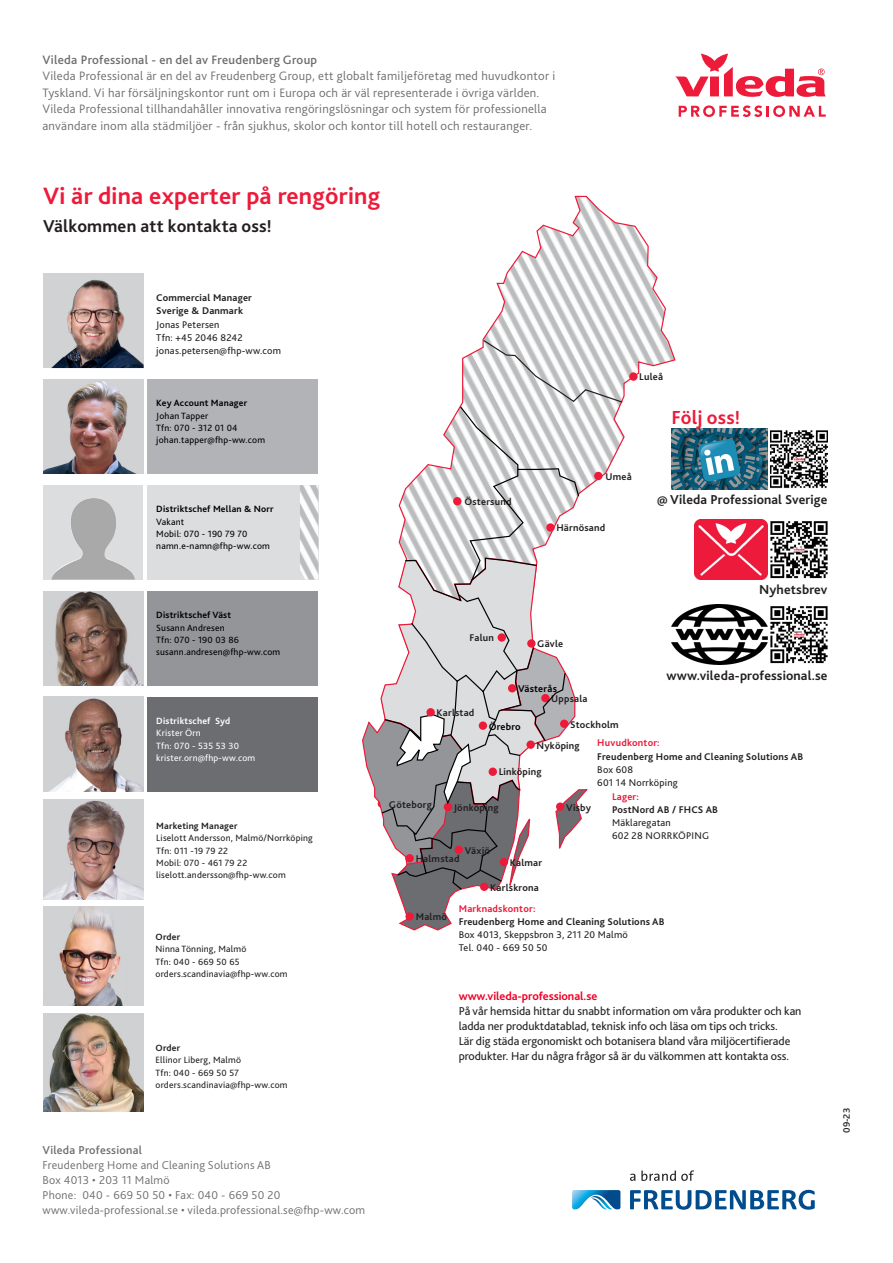
<style>
.page{position:relative;width:893px;height:1263px;background:#fff}
.page>*{position:absolute;margin:0;border:0;box-sizing:border-box;transform-origin:0 0}
.Headline{font:700 24.75px "Bliss 2";letter-spacing:.01em;color:#ed1a3a}
.Headline-2{font:700 19.8px "Bliss 2";letter-spacing:.01em;color:#ed1a3a}
.Headline-3{font:700 18px "Bliss 2";letter-spacing:.01em;color:#231f20}
.Headline-4{font:700 13.5px "Bliss 2";letter-spacing:.01em;color:#231f20}
.Copy{font:300 12.75px/16.5px "Bliss 2";letter-spacing:.02em;color:#6c6d70}
.Copy_cross_heading{font:500 12.75px "Bliss 2";letter-spacing:.02em;color:#6c6d70}
.Fließtext{font:12px/15px "Bliss 2";letter-spacing:-.005em;color:#231f20}
.Br_Address{font:300 12px "Bliss 2";letter-spacing:.02em;color:#6c6d70}
.Br_Company{font:300 12px "Bliss 2";letter-spacing:.02em;color:#6c6d70}
.Fließtext-2{font:700 12px "Bliss 2";letter-spacing:-.005em;color:#ef0027}
.Br_Company-2{font:500 12px "Bliss 2";letter-spacing:.02em;color:#6c6d70}
.Copy-2{font:700 10.2px "Bliss 2";letter-spacing:.02em;color:#231f20}
.Copy-3{font:10.2px/13.2px "Bliss 2";letter-spacing:.02em;color:#231f20}
.Copy_cross_heading-2{font:700 10.2px/13.2px "Bliss 2";letter-spacing:.02em;color:#231f20}
.Copy_cross_heading-3{font:700 10.2px "Bliss 2";letter-spacing:.02em;color:#ed1a3a}
.Copy-4{font:700 10.2px "Bliss 2";letter-spacing:.02em;color:#000}
.Copy_cross_heading-4{font:10.2px "Bliss 2";letter-spacing:.02em;color:#231f20}
.Text_backside{font:500 9.75px "Bliss 2";color:#231f20}
.Copy_cross_heading-5{font:9.45px/12.3px "Bliss 2";letter-spacing:.02em;color:#000}
.Copy-5{font:9.45px "Bliss 2";letter-spacing:.02em;color:#231f20}
.Copy_cross_heading-6{font:9.45px "Bliss 2";letter-spacing:.02em;color:#231f20}
.Copy-6{font:9.45px "Bliss 2";letter-spacing:.02em;color:#fff}
.Copy_cross_heading-7{font:700 9.45px "Bliss 2";letter-spacing:.02em;color:#231f20}
.Copy-7{font:700 9.45px "Bliss 2";letter-spacing:.02em;color:#fff}
.Copy_cross_heading-8{font:9.45px "Bliss 2";letter-spacing:.02em;color:#fff}
.s1{font-weight:700}
.s2{font-weight:700;color:#ed1a3a}
</style>
<div class="page">
<svg style="left:679px;top:105px;width:147px;height:12px"></svg>
<svg style="left:675px;top:54px;width:151px;height:43px"></svg>
<svg style="left:630px;top:1190px;width:185px;height:20px"></svg>
<svg style="left:572px;top:1190px;width:48px;height:19px"></svg>
<svg style="left:630px;top:1174px;width:5px;height:7px"></svg>
<svg style="left:641px;top:1170px;width:53px;height:11px"></svg>
<svg style="left:482px;top:195px;width:194px;height:295px"></svg>
<div style="left:629px;top:372px;width:9px;height:9px;background:#ed1a3a;border-radius:50%"></div>
<svg style="left:362px;top:339px;width:262px;height:592px"></svg>
<div style="left:479px;top:721px;width:8px;height:9px;background:#ed1a3a;border-radius:50%"></div>
<div style="left:426px;top:708px;width:9px;height:8px;background:#ed1a3a;border-radius:50%"></div>
<div style="left:508px;top:684px;width:8px;height:8px;background:#ed1a3a;border-radius:50%"></div>
<div style="left:405px;top:854px;width:9px;height:8px;background:#ed1a3a;border-radius:50%"></div>
<div style="left:489px;top:767px;width:8px;height:9px;background:#ed1a3a;border-radius:50%"></div>
<div style="left:480px;top:882px;width:8px;height:9px;background:#ed1a3a;border-radius:50%"></div>
<div style="left:556px;top:802px;width:8px;height:9px;background:#ed1a3a;border-radius:50%"></div>
<div style="left:526px;top:740px;width:9px;height:9px;background:#ed1a3a;border-radius:50%"></div>
<div style="left:455px;top:846px;width:8px;height:8px;background:#ed1a3a;border-radius:50%"></div>
<div style="left:147px;top:485px;width:171px;height:94px;background:#dcdddf"></div>
<div style="left:43px;top:485px;width:100px;height:94px;background:#dcdddf"></div>
<img style="left:52px;top:498px;width:83px;height:81px">
<img style="left:300px;top:485px;width:18px;height:94px">
<img style="left:43px;top:907px;width:100px;height:98px">
<div style="left:147px;top:591px;width:171px;height:94px;background:#939598"></div>
<img style="left:43px;top:591px;width:100px;height:94px">
<div style="left:147px;top:697px;width:171px;height:94px;background:#6c6d70"></div>
<img style="left:43px;top:697px;width:100px;height:94px">
<img style="left:43px;top:800px;width:100px;height:100px">
<img style="left:43px;top:1014px;width:100px;height:97px">
<div style="left:43px;top:273px;width:101px;height:95px;background:#d1d2d4"></div>
<img style="left:51px;top:280px;width:93px;height:88px">
<div style="left:147px;top:379px;width:171px;height:95px;background:#b2b3b7"></div>
<img style="left:43px;top:379px;width:100px;height:95px">
<img style="left:671px;top:429px;width:96px;height:60px">
<img style="left:770px;top:430px;width:57px;height:59px">
<img style="left:694px;top:519px;width:73px;height:61px">
<img style="left:770px;top:521px;width:57px;height:58px">
<img style="left:671px;top:604px;width:96px;height:61px">
<img style="left:770px;top:606px;width:57px;height:58px">
<p class="Copy_cross_heading" style="left:43px;top:52px;width:276px">Vileda Professional - en del av Freudenberg Group</p>
<p class="Copy" style="left:43px;top:68px;width:514px">Vileda Professional är en del av Freudenberg Group, ett globalt familjeföretag med huvudkontor i Tyskland. Vi har försäljningskontor runt om i Europa och är väl representerade i övriga världen.<br>Vileda Professional tillhandahåller innovativa rengöringslösningar och system för professionella användare inom alla städmiljöer - från sjukhus, skolor och kontor till hotell och restauranger.</p>
<p class="Headline" style="left:43px;top:180px;width:339px">Vi är dina experter på rengöring</p>
<p class="Headline-3" style="left:43px;top:215px;width:230px">Välkommen att kontakta oss!</p>
<p class="Copy_cross_heading-2" style="left:156px;top:291px;width:97px">Commercial Manager<br>Sverige &amp; Danmark</p>
<p class="Copy_cross_heading-4" style="left:156px;top:318px;width:65px">Jonas Petersen</p>
<p class="Copy-3" style="left:156px;top:331px;width:88px">Tfn: +45 2046 8242</p>
<p class="Copy-3" style="left:156px;top:344px;width:126px">jonas.petersen@fhp-ww.com</p>
<p class="Copy-2" style="left:639px;top:371px;width:25px">Luleå</p>
<p class="Copy_cross_heading-5" style="left:156px;top:397px;width:110px"><span class="s1">Key Account Manager<br></span>Johan Tapper<br>Tfn: 070 - 312 01 04 johan.tapper@fhp-ww.com</p>
<p class="Headline-2" style="left:671px;top:405px;width:70px">Följ oss!</p>
<p class="Copy_cross_heading-5" style="left:156px;top:503px;width:119px"><span class="s1">Distriktschef Mellan &amp; Norr<br></span>Vakant<br>Mobil: 070 - 190 79 70 namn.e-namn@fhp-ww.com</p>
<p class="Copy_cross_heading-5" style="left:156px;top:609px;width:126px"><span class="s1">Distriktschef Väst<br></span>Susann Andresen<br>Tfn: 070 - 190 03 86 susann.andresen@fhp-ww.com</p>
<p class="Copy-7" style="left:156px;top:715px;width:75px">Distriktschef Syd</p>
<p class="Copy_cross_heading-8" style="left:156px;top:727px;width:46px">Krister Örn</p>
<p class="Copy-6" style="left:156px;top:740px;width:84px">Tfn: 070 - 535 53 30</p>
<p class="Copy-6" style="left:156px;top:752px;width:100px">krister.orn@fhp-ww.com</p>
<p class="Copy_cross_heading-7" style="left:156px;top:820px;width:83px">Marketing Manager</p>
<p class="Copy_cross_heading-6" style="left:156px;top:832px;width:158px">Liselott Andersson, Malmö/Norrköping</p>
<p class="Copy-5" style="left:156px;top:845px;width:73px">Tfn: 011 -19 79 22</p>
<p class="Copy-5" style="left:156px;top:857px;width:92px">Mobil: 070 - 461 79 22</p>
<p class="Copy-5" style="left:156px;top:869px;width:131px">liselott.andersson@fhp-ww.com</p>
<p class="Copy_cross_heading-7" style="left:156px;top:931px;width:26px">Order</p>
<p class="Copy_cross_heading-6" style="left:156px;top:943px;width:92px">Ninna Tönning, Malmö</p>
<p class="Copy-5" style="left:156px;top:956px;width:86px">Tfn: 040 - 669 50 65</p>
<p class="Copy-5" style="left:156px;top:968px;width:134px">orders.scandinavia@fhp-ww.com</p>
<p class="Copy_cross_heading-7" style="left:156px;top:1042px;width:26px">Order</p>
<p class="Copy_cross_heading-6" style="left:156px;top:1054px;width:87px">Ellinor Liberg, Malmö</p>
<p class="Copy-5" style="left:156px;top:1067px;width:85px">Tfn: 040 - 669 50 57</p>
<p class="Copy-5" style="left:156px;top:1079px;width:134px">orders.scandinavia@fhp-ww.com</p>
<p class="Br_Company-2" style="left:43px;top:1142px;width:101px">Vileda Professional</p>
<p class="Br_Address" style="left:43px;top:1157px;width:230px">Freudenberg Home and Cleaning Solutions AB</p>
<p class="Br_Address" style="left:43px;top:1172px;width:129px">Box 4013 • 203 11 Malmö</p>
<p class="Br_Address" style="left:43px;top:1187px;width:240px">Phone: 040 - 669 50 50 • Fax: 040 - 669 50 20</p>
<p class="Br_Company" style="left:43px;top:1202px;width:324px">www.vileda-professional.se • vileda.professional.se@fhp-ww.com</p>
<p class="Copy-2" style="left:464px;top:495px;width:49px">Östersund</p>
<p class="Copy-2" style="left:605px;top:470px;width:28px">Umeå</p>
<p class="Copy-2" style="left:556px;top:521px;width:50px">Härnösand</p>
<p class="Copy-2" style="left:470px;top:632px;width:26px">Falun</p>
<p class="Copy-2" style="left:537px;top:638px;width:27px">Gävle</p>
<p class="Copy-4" style="left:518px;top:682px;width:40px">Västerås</p>
<p class="Copy-2" style="left:437px;top:706px;width:39px">Karlstad</p>
<p class="Copy-4" style="left:489px;top:720px;width:33px">Örebro</p>
<p class="Copy-2" style="left:551px;top:692px;width:38px">Uppsala</p>
<p class="Copy-2" style="left:570px;top:718px;width:50px">Stockholm</p>
<p class="Headline-4" style="left:657px;top:491px;width:172px">@ Vileda Professional Sverige</p>
<p class="Headline-4" style="left:759px;top:581px;width:70px">Nyhetsbrev</p>
<p class="Headline-4" style="left:667px;top:667px;width:162px">www.vileda-professional.se</p>
<p class="Copy-2" style="left:389px;top:798px;width:44px">Göteborg</p>
<p class="Copy-2" style="left:537px;top:739px;width:45px">Nyköping</p>
<p class="Copy-2" style="left:499px;top:766px;width:44px">Linköping</p>
<p class="Copy_cross_heading-3" style="left:597px;top:737px;width:64px">Huvudkontor:</p>
<p class="Copy-2" style="left:597px;top:750px;width:207px">Freudenberg Home and Cleaning Solutions AB</p>
<p class="Copy-3" style="left:597px;top:763px;width:82px">Box 608<br>601 14 Norrköping</p>
<p class="Copy-2" style="left:454px;top:801px;width:46px">Jönköping</p>
<p class="Copy-2" style="left:566px;top:801px;width:26px">Visby</p>
<p class="Copy-3" style="left:612px;top:790px;width:108px"><span class="s2">Lager:<br></span><span class="s1">PostNord AB / FHCS AB<br></span>Mäklaregatan<br>602 28 NORRKÖPING</p>
<p class="Copy-2" style="left:465px;top:844px;width:27px">Växjö</p>
<p class="Copy-2" style="left:416px;top:852px;width:45px">Halmstad</p>
<p class="Copy-2" style="left:510px;top:856px;width:34px">Kalmar</p>
<p class="Copy-2" style="left:416px;top:911px;width:33px">Malmö</p>
<p class="Copy-2" style="left:490px;top:881px;width:50px">Karlskrona</p>
<p class="Copy_cross_heading-3" style="left:459px;top:902px;width:78px">Marknadskontor:</p>
<p class="Copy-2" style="left:459px;top:915px;width:207px">Freudenberg Home and Cleaning Solutions AB</p>
<p class="Copy-3" style="left:459px;top:928px;width:171px">Box 4013, Skeppsbron 3, 211 20 Malmö<br>Tel. 040 - 669 50 50</p>
<p class="Fließtext-2" style="left:459px;top:989px;width:140px">www.vileda-professional.se</p>
<p class="Fließtext" style="left:459px;top:1003px;width:344px">På vår hemsida hittar du snabbt information om våra produkter och kan ladda ner produktdatablad, teknisk info och läsa om tips och tricks.<br>Lär dig städa ergonomiskt och botanisera bland våra miljöcertifierade produkter. Har du några frågor så är du välkommen att kontakta oss.</p>
<p class="Text_backside" style="left:840px;top:1133px;width:26px;rotate:-90deg">09-23</p>
</div>
